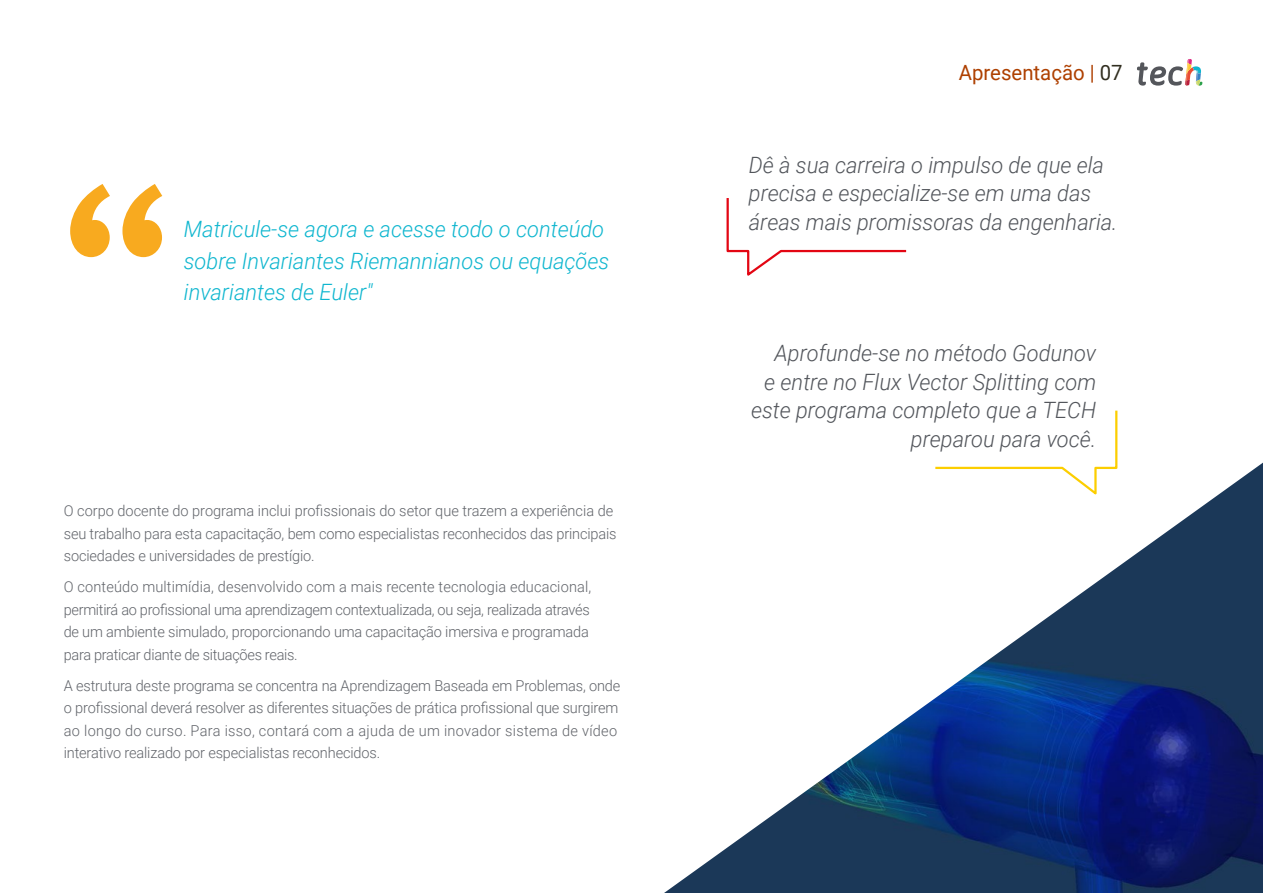
<style>
.page{position:relative;width:1263px;height:893px;background:#fff}
.page>*{position:absolute;margin:0;border:0;box-sizing:border-box;transform-origin:0 0}
.t1{font:italic 300 22.5px/28.5px "Roboto";color:#52555b;text-align:right}
.t2{font:italic 300 22.5px/31.5px "Roboto";color:#0fb6cf}
.t3{font:21px "Roboto";color:#ae4000}
.t4{font:300 15px/22.5px "Roboto";letter-spacing:-.01em;color:#61646a}
.s1{color:#312e20}
</style>
<div class="page">
<svg style="left:70px;top:184px;width:92px;height:73px"></svg>
<svg style="left:1115px;top:410px;width:3px;height:53px"></svg>
<svg style="left:726px;top:198px;width:181px;height:78px"></svg>
<svg style="left:1137px;top:59px;width:65px;height:27px"></svg>
<img style="left:664px;top:463px;width:599px;height:430px">
<h1 class="t2" style="left:184px;top:213px;width:427px">Matricule-se agora e acesse todo o conteúdo sobre Invariantes Riemannianos ou equações invariantes de Euler"</h1>
<p class="t4" style="left:64px;top:499px;width:554px">O corpo docente do programa inclui profissionais do setor que trazem a experiência de seu trabalho para esta capacitação, bem como especialistas reconhecidos das principais sociedades e universidades de prestígio.</p>
<p class="t4" style="left:64px;top:575px;width:529px">O conteúdo multimídia, desenvolvido com a mais recente tecnologia educacional, permitirá ao profissional uma aprendizagem contextualizada, ou seja, realizada através de um ambiente simulado, proporcionando uma capacitação imersiva e programada para praticar diante de situações reais.</p>
<p class="t4" style="left:64px;top:674px;width:558px">A estrutura deste programa se concentra na Aprendizagem Baseada em Problemas, onde o profissional deverá resolver as diferentes situações de prática profissional que surgirem ao longo do curso. Para isso, contará com a ajuda de um inovador sistema de vídeo interativo realizado por especialistas reconhecidos.</p>
<h2 class="t3" style="left:959px;top:57px;width:165px">Apresentação | <span class="s1">07</span></h2>
<h1 class="t1" style="left:749px;top:149px;width:370px;text-align:left">Dê à sua carreira o impulso de que ela precisa e especialize-se em uma das áreas mais promissoras da engenharia.</h1>
<h1 class="t1" style="left:751px;top:338px;width:347px">Aprofunde-se no método Godunov<br>e entre no Flux Vector Splitting com este programa completo que a TECH preparou para você.</h1>
</div>
